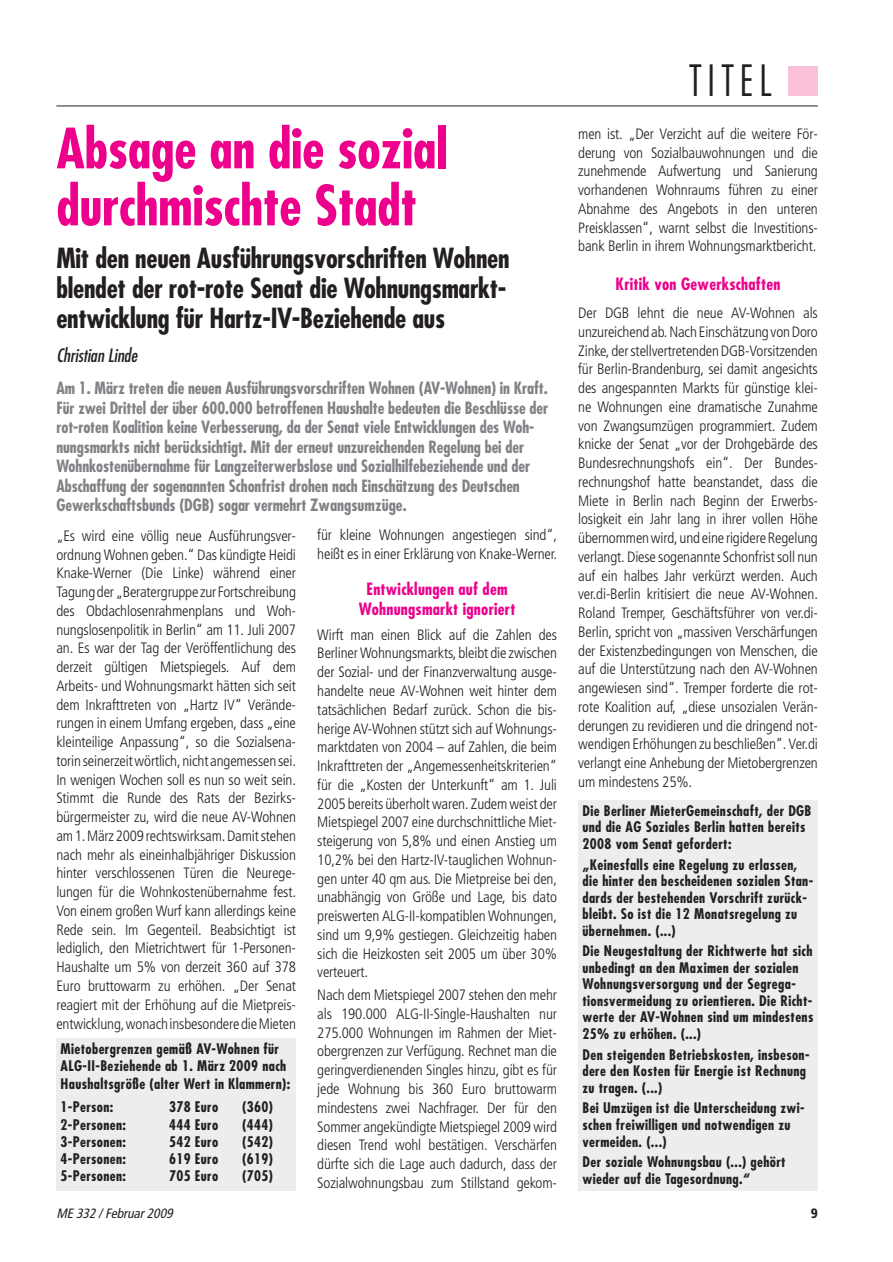
<style>
.page{position:relative;width:893px;height:1262px;background:#fff}
.page>*{position:absolute;margin:0;border:0;box-sizing:border-box;transform-origin:0 0}
.t1{font:700 condensed 54px/57px "Futura";letter-spacing:-.005em;color:#ec008c}
.t2{font:300 condensed 42px "Futura";letter-spacing:.15em;color:#231f20;scale:.96 1}
.t3{font:700 condensed 27px/30px "Futura";letter-spacing:-.01em;color:#231f20;text-align:justify}
.t4{font:italic condensed 18px "Futura";color:#231f20}
.t5{font:700 condensed 16.5px/19.5px "Futura";letter-spacing:-.005em;color:#808285}
.t6{font:700 condensed 16.5px/19.5px "Futura";letter-spacing:.015em;color:#ec008c;text-align:center}
.t7{font:300 condensed 15px/18.8px "Frutiger";letter-spacing:-.01em;color:#231f20;text-align:justify}
.t8{font:700 condensed 14.25px/16.5px "Futura";letter-spacing:.025em;color:#231f20}
.t9{font:italic condensed 13.5px "Frutiger";color:#231f20}
.t10{font:900 condensed 13.5px "Frutiger";color:#231f20}
</style>
<div class="page">
<div style="left:788px;top:66px;width:29px;height:30px;background:#f8c1d9"></div>
<hr style="left:56px;top:106px;width:761px;height:1px;background:#231f20">
<div style="left:56px;top:1038px;width:240px;height:153px;background:#ededee"></div>
<div style="left:578px;top:800px;width:239px;height:391px;background:#ededee"></div>
<h1 class="t1" style="left:56px;top:125px;width:392px">Absage an die sozial durchmischte Stadt</h1>
<h3 class="t3" style="left:56px;top:245px;width:454px">Mit den neuen Ausführungsvorschriften Wohnen blendet der rot-rote Senat die Wohnungsmarkt&shy;entwicklung für Hartz-IV-Beziehende aus</h3>
<p class="t4" style="left:56px;top:347px;width:82px">Christian Linde</p>
<p class="t5" style="left:56px;top:380px;width:493px">Am 1. März treten die neuen Ausführungsvorschriften Wohnen (AV-Wohnen) in Kraft.<br>Für zwei Drittel der über 600.000 betroffenen Haushalte bedeuten die Beschlüsse der rot-roten Koalition keine Verbesserung, da der Senat viele Entwicklungen des Woh&shy;nungsmarkts nicht berücksichtigt. Mit der erneut unzureichenden Regelung bei der Wohnkostenübernahme für Langzeiterwerbslose und Sozialhilfebeziehende und der Abschaffung der sogenannten Schonfrist drohen nach Einschätzung des Deutschen Gewerkschaftsbunds (DGB) sogar vermehrt Zwangsumzüge.</p>
<p class="t7" style="left:56px;top:527px;width:241px">„Es wird eine völlig neue Ausführungsver&shy;ordnung Wohnen geben.“ Das kündigte Heidi Knake-Werner (Die Linke) während einer Tagung der „Beratergruppe zur Fortschreibung des Obdachlosenrahmenplans und Woh&shy;nungslosenpolitik in Berlin“ am 11. Juli 2007 an. Es war der Tag der Veröffentlichung des derzeit gültigen Mietspiegels. Auf dem Arbeits- und Wohnungsmarkt hätten sich seit dem Inkrafttreten von „Hartz IV“ Verände&shy;rungen in einem Umfang ergeben, dass „eine kleinteilige Anpassung“, so die Sozialsena&shy;torin seinerzeit wörtlich, nicht angemessen sei.<br>In wenigen Wochen soll es nun so weit sein.<br>Stimmt die Runde des Rats der Bezirks&shy;bürgermeister zu, wird die neue AV-Wohnen am 1. März 2009 rechtswirksam. Damit stehen nach mehr als eineinhalbjähriger Diskussion hinter verschlossenen Türen die Neurege&shy;lungen für die Wohnkostenübernahme fest.<br>Von einem großen Wurf kann allerdings keine Rede sein. Im Gegenteil. Beabsichtigt ist lediglich, den Mietrichtwert für 1-Personen-Haushalte um 5% von derzeit 360 auf 378<br>Euro bruttowarm zu erhöhen. „Der Senat reagiert mit der Erhöhung auf die Mietpreis&shy;entwicklung, wonach insbesondere die Mieten</p>
<p class="t7" style="left:317px;top:527px;width:241px">für kleine Wohnungen angestiegen sind“, heißt es in einer Erklärung von Knake-Werner.</p>
<p class="t6" style="left:359px;top:581px;width:158px">Entwicklungen auf dem<br>Wohnungsmarkt ignoriert</p>
<p class="t7" style="left:317px;top:626px;width:241px">Wirft man einen Blick auf die Zahlen des Berliner Wohnungsmarkts, bleibt die zwischen der Sozial- und der Finanzverwaltung ausge&shy;handelte neue AV-Wohnen weit hinter dem tatsächlichen Bedarf zurück. Schon die bis&shy;herige AV-Wohnen stützt sich auf Wohnungs&shy;marktdaten von 2004 – auf Zahlen, die beim Inkrafttreten der „Angemessenheitskriterien“ für die „Kosten der Unterkunft“ am 1. Juli 2005 bereits überholt waren. Zudem weist der Mietspiegel 2007 eine durchschnittliche Miet&shy;steigerung von 5,8% und einen Anstieg um 10,2% bei den Hartz-IV-tauglichen Wohnun&shy;gen unter 40 qm aus. Die Mietpreise bei den, unabhängig von Größe und Lage, bis dato preiswerten ALG-II-kompatiblen Wohnungen, sind um 9,9% gestiegen. Gleichzeitig haben sich die Heizkosten seit 2005 um über 30% verteuert.</p>
<p class="t7" style="left:317px;top:986px;width:241px">Nach dem Mietspiegel 2007 stehen den mehr als 190.000 ALG-II-Single-Haushalten nur 275.000 Wohnungen im Rahmen der Miet&shy;obergrenzen zur Verfügung. Rechnet man die geringverdienenden Singles hinzu, gibt es für jede Wohnung bis 360 Euro bruttowarm mindestens zwei Nachfrager. Der für den Sommer angekündigte Mietspiegel 2009 wird diesen Trend wohl bestätigen. Verschärfen dürfte sich die Lage auch dadurch, dass der Sozialwohnungsbau zum Stillstand gekom-</p>
<p class="t8" style="left:61px;top:1041px;width:231px;line-height:17.2px">Mietobergrenzen gemäß AV-Wohnen für<br>ALG-II-Beziehende ab 1. März 2009 nach<br>Haushaltsgröße (alter Wert in Klammern):</p>
<p class="t8" style="left:61px;top:1100px;width:54px">1-Person:</p>
<p class="t8" style="left:169px;top:1100px;width:51px">378 Euro</p>
<p class="t8" style="left:242px;top:1100px;width:32px">(360)</p>
<p class="t8" style="left:61px;top:1117px;width:67px">2-Personen:</p>
<p class="t8" style="left:169px;top:1117px;width:51px">444 Euro</p>
<p class="t8" style="left:242px;top:1117px;width:32px">(444)</p>
<p class="t8" style="left:61px;top:1134px;width:67px">3-Personen:</p>
<p class="t8" style="left:169px;top:1134px;width:51px">542 Euro</p>
<p class="t8" style="left:242px;top:1134px;width:32px">(542)</p>
<p class="t8" style="left:61px;top:1151px;width:67px">4-Personen:</p>
<p class="t8" style="left:169px;top:1151px;width:51px">619 Euro</p>
<p class="t8" style="left:242px;top:1151px;width:32px">(619)</p>
<p class="t8" style="left:61px;top:1169px;width:67px">5-Personen:</p>
<p class="t8" style="left:169px;top:1169px;width:51px">705 Euro</p>
<p class="t8" style="left:242px;top:1169px;width:32px">(705)</p>
<h2 class="t2" style="left:689px;top:62px;width:87px">TITEL</h2>
<p class="t7" style="left:578px;top:125px;width:241px">men ist. „Der Verzicht auf die weitere För&shy;derung von Sozialbauwohnungen und die zunehmende Aufwertung und Sanierung vorhandenen Wohnraums führen zu einer Abnahme des Angebots in den unteren Preisklassen“, warnt selbst die Investitions&shy;bank Berlin in ihrem Wohnungsmarktbericht.</p>
<p class="t6" style="left:615px;top:276px;width:166px">Kritik von Gewerkschaften</p>
<p class="t7" style="left:578px;top:305px;width:241px">Der DGB lehnt die neue AV-Wohnen als unzureichend ab. Nach Einschätzung von Doro Zinke, der stellvertretenden DGB-Vorsitzenden für Berlin-Brandenburg, sei damit angesichts des angespannten Markts für günstige klei&shy;ne Wohnungen eine dramatische Zunahme von Zwangsumzügen programmiert. Zudem knicke der Senat „vor der Drohgebärde des Bundesrechnungshofs ein“. Der Bundes&shy;rechnungshof hatte beanstandet, dass die Miete in Berlin nach Beginn der Erwerbs&shy;losigkeit ein Jahr lang in ihrer vollen Höhe übernommen wird, und eine rigidere Regelung verlangt. Diese sogenannte Schonfrist soll nun auf ein halbes Jahr verkürzt werden. Auch ver.di-Berlin kritisiert die neue AV-Wohnen.<br>Roland Tremper, Geschäftsführer von ver.di-Berlin, spricht von „massiven Verschärfungen der Existenzbedingungen von Menschen, die auf die Unterstützung nach den AV-Wohnen angewiesen sind“. Tremper forderte die rot&shy;rote Koalition auf, „diese unsozialen Verän&shy;derungen zu revidieren und die dringend not&shy;wendigen Erhöhungen zu beschließen“. Ver.di verlangt eine Anhebung der Mietobergrenzen um mindestens 25%.</p>
<p class="t8" style="left:582px;top:803px;width:230px">Die Berliner MieterGemeinschaft, der DGB und die AG Soziales Berlin hatten bereits<br>2008 vom Senat gefordert:</p>
<p class="t8" style="left:582px;top:857px;width:232px">„Keinesfalls eine Regelung zu erlassen, die hinter den bescheidenen sozialen Stan&shy;dards der bestehenden Vorschrift zurück&shy;bleibt. So ist die 12 Monatsregelung zu übernehmen. (...)</p>
<p class="t8" style="left:582px;top:944px;width:232px">Die Neugestaltung der Richtwerte hat sich unbedingt an den Maximen der sozialen Wohnungsversorgung und der Segrega&shy;tionsvermeidung zu orientieren. Die Richt&shy;werte der AV-Wohnen sind um mindestens 25% zu erhöhen. (...)</p>
<p class="t8" style="left:582px;top:1047px;width:228px">Den steigenden Betriebskosten, insbeson&shy;dere den Kosten für Energie ist Rechnung zu tragen. (...)</p>
<p class="t8" style="left:582px;top:1101px;width:224px">Bei Umzügen ist die Unterscheidung zwi&shy;schen freiwilligen und notwendigen zu vermeiden. (...)</p>
<p class="t8" style="left:582px;top:1155px;width:205px">Der soziale Wohnungsbau (...) gehört wieder auf die Tagesordnung.“</p>
<p class="t9" style="left:56px;top:1208px;width:120px">ME 332 / Februar2009</p>
<p class="t10" style="left:810px;top:1208px;width:9px">9</p>
</div>
